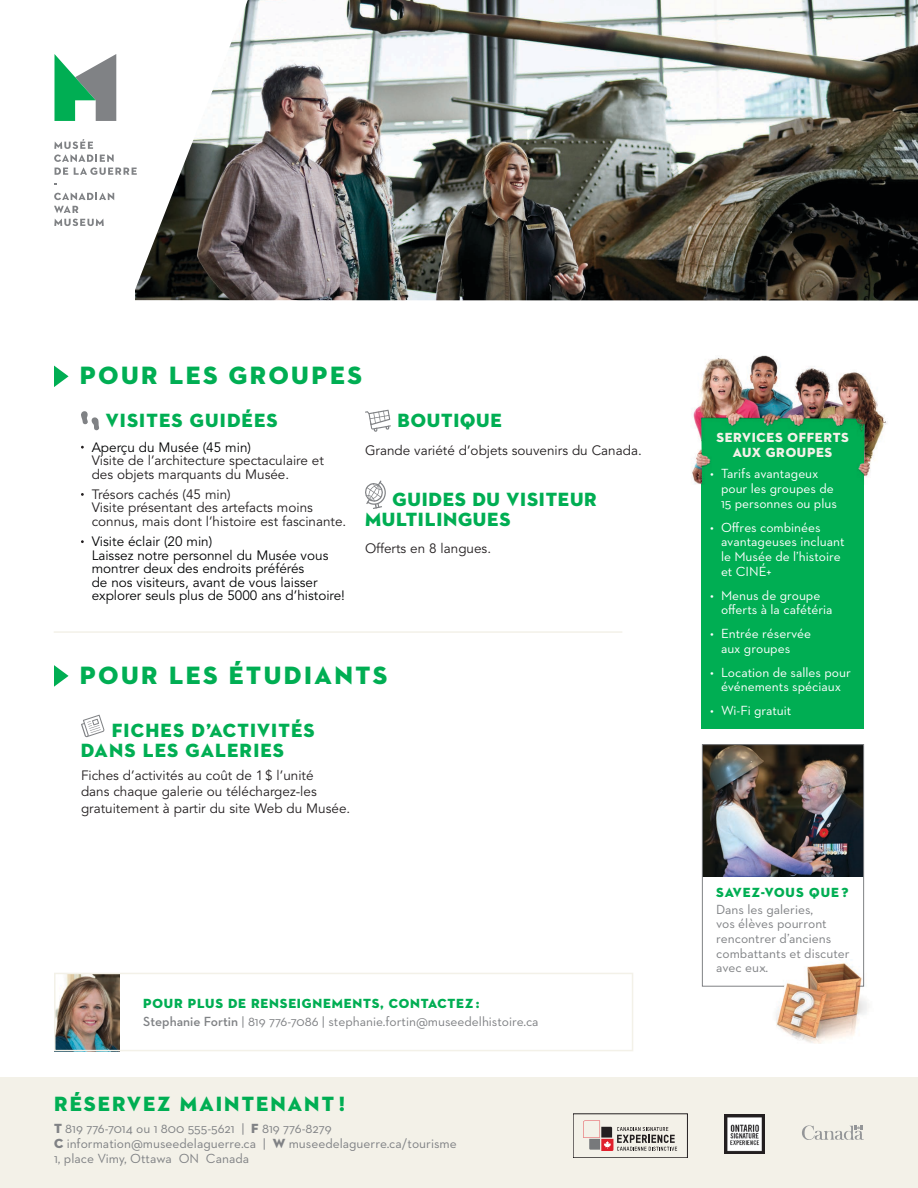
<style>
.page{position:relative;width:918px;height:1188px;background:#fff}
.page>*{position:absolute;margin:0;border:0;box-sizing:border-box;transform-origin:0 0}
.t1{font:25.5px "Neutraface 2 Display Titling";letter-spacing:.1em;color:#00ae53}
.t2{font:21px "Neutraface 2 Display Titling";letter-spacing:.1em;color:#00ae53}
.t3{font:19.5px/19.5px "Neutraface 2 Display Titling";letter-spacing:.055em;color:#00ae53}
.t4{font:13.5px/13.5px "Avenir LT Std";color:#231f20}
.t5{font:13.5px/14.7px "Neutraface 2 Text";color:#808285}
.t6{font:13.5px/14.7px "Neutraface 2 Text";color:#fff}
.t7{font:13.5px/13.5px "Avenir LT Std";color:#020304}
.t8{font:13.5px "Neutraface 2 Display Titling";letter-spacing:.06em;color:#00ae53}
.t9{font:13.5px/15px "Neutraface 2 Display Titling";letter-spacing:.05em;color:#f3f1e8;text-align:center}
.s1{font-weight:600}
.s2{font-family:"Neutraface 2 Display Titling"}
</style>
<div class="page">
<img style="left:704px;top:746px;width:158px;height:131px">
<div style="left:702px;top:418px;width:162px;height:311px;background:#00ae53"></div>
<img style="left:692px;top:355px;width:195px;height:147px">
<div style="left:702px;top:744px;width:162px;height:243px;border:1px solid #808285"></div>
<img style="left:763px;top:960px;width:104px;height:84px">
<img style="left:57px;top:976px;width:63px;height:72px">
<img style="left:135px;top:0;width:783px;height:301px">
<div style="left:0;top:1078px;width:918px;height:110px;background:#f3f1e8"></div>
<img style="left:724px;top:1114px;width:40px;height:40px">
<svg style="left:81px;top:411px;width:18px;height:19px"></svg>
<svg style="left:81px;top:715px;width:24px;height:22px"></svg>
<svg style="left:54px;top:366px;width:15px;height:21px"></svg>
<svg style="left:54px;top:665px;width:15px;height:22px"></svg>
<svg style="left:365px;top:480px;width:21px;height:29px"></svg>
<div style="left:54px;top:973px;width:579px;height:78px;border:2px solid #f3f1e8"></div>
<svg style="left:365px;top:410px;width:26px;height:22px"></svg>
<svg style="left:370px;top:415px;width:19px;height:4px"></svg>
<svg style="left:54px;top:54px;width:62px;height:67px"></svg>
<svg style="left:54px;top:219px;width:50px;height:7px"></svg>
<svg style="left:54px;top:206px;width:24px;height:7px"></svg>
<svg style="left:54px;top:139px;width:83px;height:36px"></svg>
<svg style="left:54px;top:193px;width:60px;height:7px"></svg>
<hr style="left:54px;top:631px;width:568px;height:2px;background:#f3f1e8">
<div style="left:573px;top:1114px;width:114px;height:44px;border:1px solid #231f20"></div>
<svg style="left:583px;top:1121px;width:94px;height:30px"></svg>
<svg style="left:802px;top:1125px;width:62px;height:15px"></svg>
<h1 class="t1" style="left:80px;top:359px;width:284px">POUR LES GROUPES</h1>
<h3 class="t3" style="left:106px;top:411px;width:173px">VISITES GUIDÉES</h3>
<p class="t7" style="left:92px;top:441px;width:161px">Aperçu du Musée (45 min)</p>
<p class="t4" style="left:92px;top:454px;width:234px">Visite de l’architecture spectaculaire et des objets marquants du Musée.</p>
<p class="t4" style="left:92px;top:488px;width:256px">Trésors cachés (45 min)<br>Visite présentant des artefacts moins connus, mais dont l’histoire est fascinante.</p>
<p class="t7" style="left:92px;top:535px;width:255px">Visite éclair (20 min)<br>Laissez notre personnel du Musée vous montrer deux des endroits préférés<br>de nos visiteurs, avant de vous laisser explorer seuls plus de 5000 ans d’histoire!</p>
<h3 class="t3" style="left:398px;top:411px;width:106px">BOUTIQUE</h3>
<p class="t4" style="left:365px;top:444px;width:278px">Grande variété d’objets souvenirs du Canada.</p>
<h3 class="t3" style="left:365px;top:490px;width:233px;text-indent:28px">GUIDES DU VISITEUR<br>MULTILINGUES</h3>
<p class="t4" style="left:365px;top:542px;width:128px">Offerts en 8 langues.</p>
<h1 class="t1" style="left:80px;top:659px;width:309px">POUR LES ÉTUDIANTS</h1>
<h3 class="t3" style="left:81px;top:721px;width:235px;text-indent:31px">FICHES D’ACTIVITÉS<br>DANS LES GALERIES</h3>
<p class="t4" style="left:81px;top:767px;width:271px;line-height:16.5px">Fiches d’activités au coût de 1$ l’unité<br>dans chaque galerie ou téléchargez-les gratuitement à partir du site Web du Musée.</p>
<p class="t8" style="left:143px;top:995px;width:338px">POUR PLUS DE RENSEIGNEMENTS, CONTACTEZ :</p>
<p class="t5" style="left:143px;top:1014px;width:397px"><span class="s1">Stephanie Fortin</span> | 819 776-7086 | stephanie.fortin@museedelhistoire.ca</p>
<h2 class="t2" style="left:54px;top:1090px;width:293px">RÉSERVEZ MAINTENANT !</h2>
<p class="t5" style="left:54px;top:1121px;width:404px"><span class="s2">T</span> 819 776-7014 ou 1 800 555-5621 | <span class="s2">F</span> 819 776-8279<br><span class="s2">C</span> information@museedelaguerre.ca | <span class="s2">W</span> museedelaguerre.ca/tourisme<br>1, place Vimy, Ottawa ON Canada</p>
<p class="t9" style="left:716px;top:430px;width:134px">SERVICES OFFERTS<br>AUX GROUPES</p>
<p class="t6" style="left:721px;top:466px;width:117px;text-indent:-11px">• Tarifs avantageux pour les groupes de<br>15 personnes ou plus</p>
<p class="t6" style="left:721px;top:519px;width:125px;text-indent:-11px">• Offres combinées avantageuses incluant le Musée de l’histoire et CINÉ+</p>
<p class="t6" style="left:721px;top:587px;width:113px;text-indent:-11px">• Menus de groupe offerts à la cafétéria</p>
<p class="t6" style="left:721px;top:626px;width:92px;text-indent:-11px">• Entrée réservée aux groupes</p>
<p class="t6" style="left:710px;top:665px;width:142px;text-align:center">• Location de salles pour événements spéciaux</p>
<p class="t6" style="left:710px;top:703px;width:83px">• Wi-Fi gratuit</p>
<p class="t8" style="left:716px;top:884px;width:134px">SAVEZ-VOUS QUE ?</p>
<p class="t5" style="left:716px;top:901px;width:135px">Dans les galeries,<br>vos élèves pourront rencontrer d’anciens combattants et discuter avec eux.</p>
</div>
